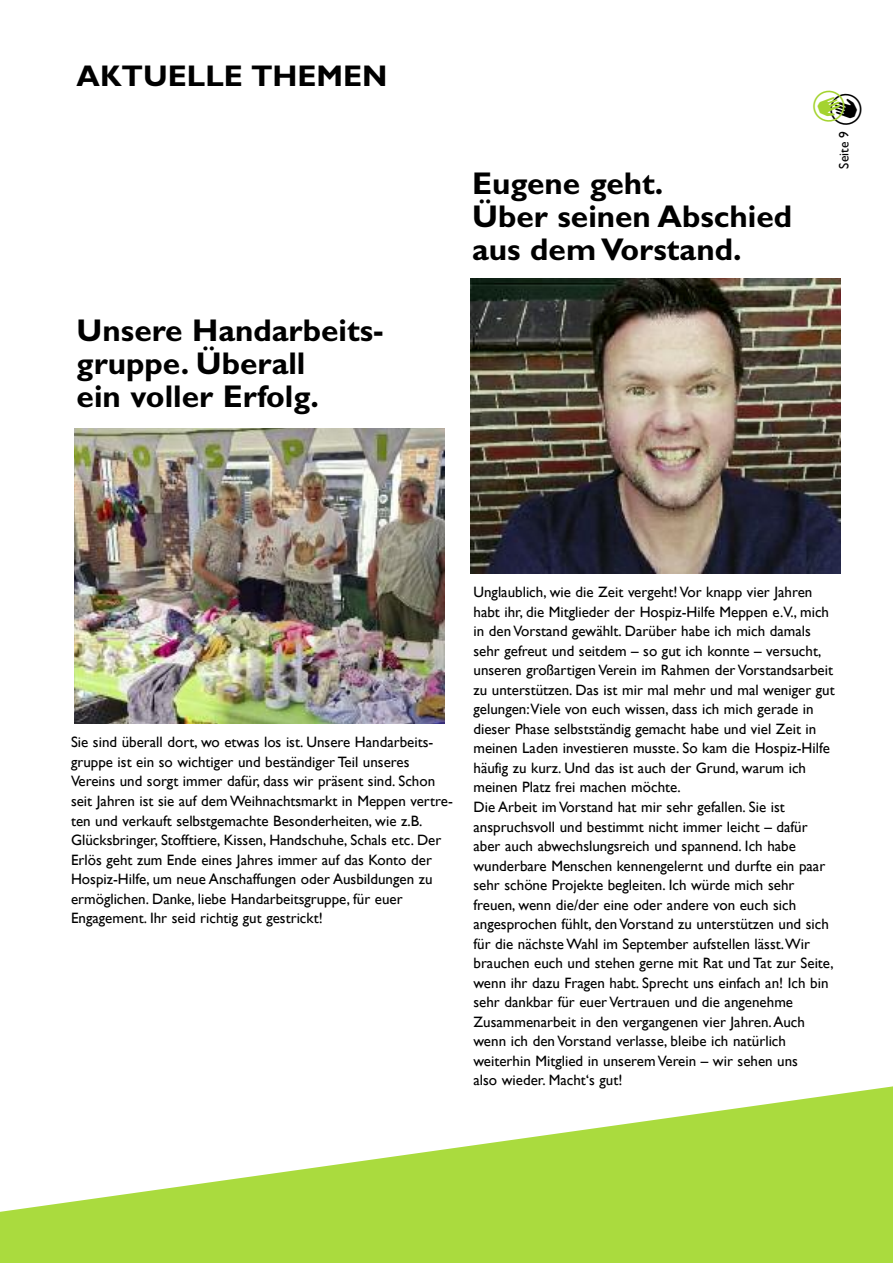
<style>
.page{position:relative;width:893px;height:1263px;background:#fff}
.page>*{position:absolute;margin:0;border:0;box-sizing:border-box;transform-origin:0 0}
.t1{font:700 31.5px/33px "Gill Sans";color:#000}
.t2{font:700 30px "Gill Sans";color:#000}
.t3{font:15px/19.5px "Gill Sans";color:#000}
.t4{font:13.5px "Gill Sans";color:#000}
</style>
<div class="page">
<div style="left:0;top:1086px;width:893px;height:177px;background:#aadb3e"></div>
<svg style="left:0;top:1086px;width:893px;height:126px"></svg>
<img style="left:74px;top:428px;width:370px;height:296px">
<img style="left:471px;top:278px;width:370px;height:296px">
<h2 class="t2" style="left:77px;top:65px;width:312px">AKTUELLE THEMEN</h2>
<h1 class="t1" style="left:77px;top:316px;width:309px">Unsere Handarbeits&shy;gruppe. Überall<br>ein voller Erfolg.</h1>
<h1 class="t1" style="left:472px;top:170px;width:322px">Eugene geht.<br>Über seinen Abschied aus dem Vorstand.</h1>
<p class="t4" style="left:836px;top:169px;width:39px;rotate:-90deg">Seite 9</p>
<p class="t3" style="left:71px;top:732px;width:383px">Sie sind überall dort, wo etwas los ist. Unsere Handarbeits&shy;gruppe ist ein so wichtiger und beständiger Teil unseres Vereins und sorgt immer dafür, dass wir präsent sind. Schon seit Jahren ist sie auf dem Weihnachtsmarkt in Meppen vertre&shy;ten und verkauft selbstgemachte Besonderheiten, wie z.B.<br>Glücksbringer, Stofftiere, Kissen, Handschuhe, Schals etc. Der Erlös geht zum Ende eines Jahres immer auf das Konto der Hospiz-Hilfe, um neue Anschaffungen oder Ausbildungen zu ermöglichen. Danke, liebe Handarbeitsgruppe, für euer Engagement. Ihr seid richtig gut gestrickt!</p>
<p class="t3" style="left:473px;top:582px;width:363px">Unglaublich, wie die Zeit vergeht! Vor knapp vier Jahren habt ihr, die Mitglieder der Hospiz-Hilfe Meppen e.V., mich in den Vorstand gewählt. Darüber habe ich mich damals sehr gefreut und seitdem – so gut ich konnte – versucht, unseren großartigen Verein im Rahmen der Vorstandsarbeit zu unterstützen. Das ist mir mal mehr und mal weniger gut gelungen:Viele von euch wissen, dass ich mich gerade in dieser Phase selbstständig gemacht habe und viel Zeit in meinen Laden investieren musste. So kam die Hospiz-Hilfe häufig zu kurz. Und das ist auch der Grund, warum ich meinen Platz frei machen möchte.<br>Die Arbeit im Vorstand hat mir sehr gefallen. Sie ist anspruchsvoll und bestimmt nicht immer leicht – dafür aber auch abwechslungsreich und spannend. Ich habe wunderbare Menschen kennengelernt und durfte ein paar sehr schöne Projekte begleiten. Ich würde mich sehr freuen, wenn die/der eine oder andere von euch sich angesprochen fühlt, den Vorstand zu unterstützen und sich für die nächste Wahl im September aufstellen lässt.Wir brauchen euch und stehen gerne mit Rat und Tat zur Seite, wenn ihr dazu Fragen habt. Sprecht uns einfach an! Ich bin sehr dankbar für euer Vertrauen und die angenehme Zusammenarbeit in den vergangenen vier Jahren.Auch wenn ich den Vorstand verlasse, bleibe ich natürlich weiterhin Mitglied in unserem Verein – wir sehen uns<br>also wieder. Macht‘s gut!</p>
</div>
